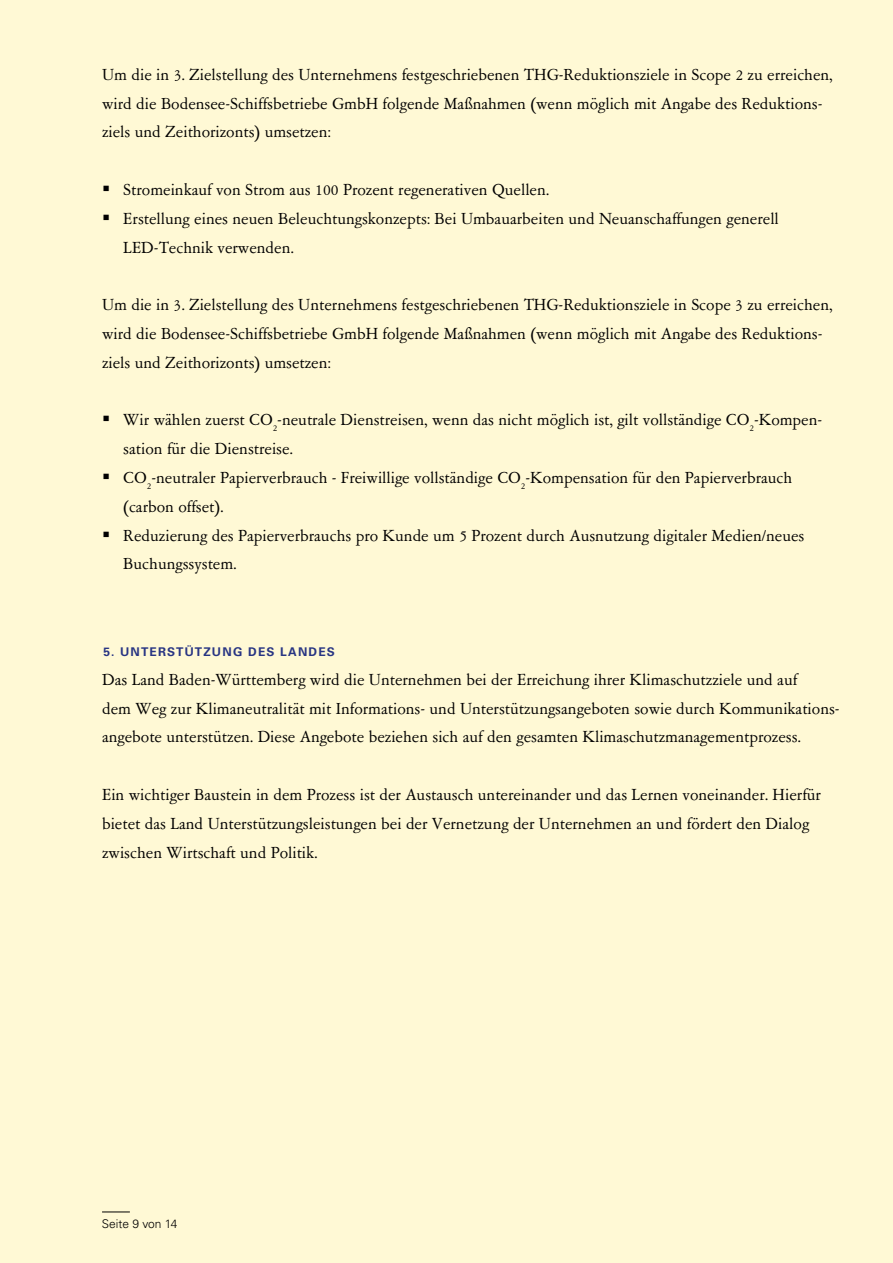
<style>
.page{position:relative;width:893px;height:1263px;background:#fff9d5}
.page>*{position:absolute;margin:0;border:0;box-sizing:border-box;transform-origin:0 0}
.P_Fließtext{font:18px/28.8px "Garamont Amst SB";color:#000}
.t1{font:700 12px "Univers LT Pro 65";letter-spacing:.1em;color:#283583}
.t2{font:300 12px "Univers LT Pro 45";color:#000}
</style>
<div class="page">
<svg style="left:102px;top:1211px;width:28px;height:1px"></svg>
<p class="P_Fließtext" style="left:102px;top:61px;width:732px">Um die in 3. Zielstellung des Unternehmens festgeschriebenen THG-Reduktionsziele in Scope 2 zu erreichen, wird die Bodensee-Schiffsbetriebe GmbH folgende Maßnahmen (wenn möglich mit Angabe des Reduktions&shy;ziels und Zeithorizonts) umsetzen:</p>
<p class="P_Fließtext" style="left:123px;top:176px;width:427px">Stromeinkauf von Strom aus 100 Prozent regenerativen Quellen.</p>
<p class="P_Fließtext" style="left:123px;top:205px;width:657px">Erstellung eines neuen Beleuchtungskonzepts: Bei Umbauarbeiten und Neuanschaffungen generell<br>LED-Technik verwenden.</p>
<p class="P_Fließtext" style="left:102px;top:291px;width:732px">Um die in 3. Zielstellung des Unternehmens festgeschriebenen THG-Reduktionsziele in Scope 3 zu erreichen, wird die Bodensee-Schiffsbetriebe GmbH folgende Maßnahmen (wenn möglich mit Angabe des Reduktions&shy;ziels und Zeithorizonts) umsetzen:</p>
<p class="P_Fließtext" style="left:123px;top:406px;width:699px">Wir wählen zuerst CO<sub>2</sub>-neutrale Dienstreisen, wenn das nicht möglich ist, gilt vollständige CO<sub>2</sub>-Kompen&shy;sation für die Dienstreise.</p>
<p class="P_Fließtext" style="left:123px;top:464px;width:670px">CO<sub>2</sub>-neutraler Papierverbrauch - Freiwillige vollständige CO<sub>2</sub>-Kompensation für den Papierverbrauch (carbon offset).</p>
<p class="P_Fließtext" style="left:123px;top:522px;width:683px">Reduzierung des Papierverbrauchs pro Kunde um 5 Prozent durch Ausnutzung digitaler Medien/neues<br>Buchungssystem.</p>
<h2 class="t1" style="left:103px;top:644px;width:233px">5. UNTERSTÜTZUNG DES LANDES</h2>
<p class="P_Fließtext" style="left:102px;top:666px;width:739px">Das Land Baden-Württemberg wird die Unternehmen bei der Erreichung ihrer Klimaschutzziele und auf<br>dem Weg zur Klimaneutralität mit Informations- und Unterstützungsangeboten sowie durch Kommunikations&shy;angebote unterstützen. Diese Angebote beziehen sich auf den gesamten Klimaschutzmanagementprozess.</p>
<p class="P_Fließtext" style="left:102px;top:781px;width:720px">Ein wichtiger Baustein in dem Prozess ist der Austausch untereinander und das Lernen voneinander. Hierfür bietet das Land Unterstützungsleistungen bei der Vernetzung der Unternehmen an und fördert den Dialog zwischen Wirtschaft und Politik.</p>
<p class="t2" style="left:102px;top:1216px;width:77px">Seite 9 von 14</p>
</div>
